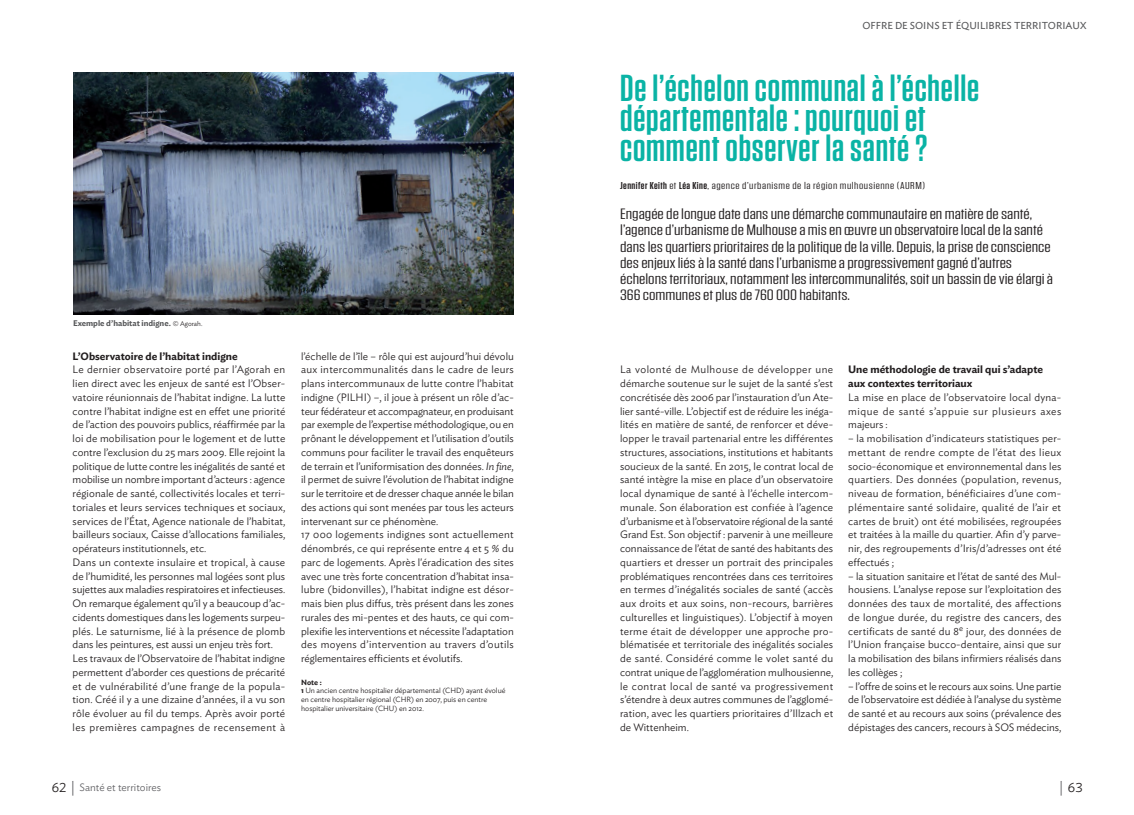
<style>
.page{position:relative;width:1134px;height:815px;background:#fff}
.page>*{position:absolute;margin:0;border:0;box-sizing:border-box;transform-origin:0 0}
._2019_TITRE{font:600 37.5px/30px "Tungsten Narrow";letter-spacing:.02em;color:#0ab3a5;scale:1.1 1}
._2019_Chapo{font:15px/16.2px "Tungsten";color:#231f20;scale:1.3 1}
.t1{font:300 13.12px "Ideal Sans";color:#231f20}
.Corps_de_texte{font:300 10.62px/13.8px "Ideal Sans";color:#231f20;text-align:justify}
._2019_Intertitre{font:600 10.62px/13.8px "Ideal Sans";color:#231f20}
.t2{font:300 10.62px "Ideal Sans";color:#636366}
._2019_Signature{font:10px "Tungsten";letter-spacing:.04em;color:#231f20;scale:1.3 1}
.t3{font:10px "Ideal Sans";color:#57585a}
._2019_Légende_graph{font:600 8.12px "Ideal Sans";color:#57585a}
._2019_NOTES{font:300 7.5px/8.8px "Ideal Sans";color:#231f20}
.t4{font:600 7.5px "Ideal Sans";color:#231f20}
.s1{font-weight:300;font-size:6.88px;color:#231f20}
.s2{font-style:italic}
.s3{font-weight:600}
.s4{font-size:13.12px;color:#231f20}
.s5{font-size:15px}
.s6{font-size:15px;color:#636366}
</style>
<div class="page">
<img style="left:73px;top:72px;width:441px;height:243px">
<p class="t3" style="left:862px;top:18px;width:226px">OFFRE DE SOINS ET ÉQUILIBRES TERRITORIAUX</p>
<p class="_2019_Légende_graph" style="left:73px;top:317px;width:131px">Exemple d’habitat indigne. <span class="s1">© Agorah.</span></p>
<p class="_2019_Intertitre" style="left:73px;top:348px;width:167px">L’Observatoire de l’habitat indigne</p>
<p class="Corps_de_texte" style="left:73px;top:362px;width:214px">Le dernier observatoire porté par l’Agorah en lien direct avec les enjeux de santé est l’Obser&shy;vatoire réunionnais de l’habitat indigne. La lutte contre l’habitat indigne est en effet une priorité de l’action des pouvoirs publics, réaffirmée par la loi de mobilisation pour le logement et de lutte contre l’exclusion du 25 mars 2009. Elle rejoint la politique de lutte contre les inégalités de santé et mobilise un nombre important d’acteurs : agence régionale de santé, collectivités locales et terri&shy;toriales et leurs services techniques et sociaux, services de l’État, Agence nationale de l’habitat, bailleurs sociaux, Caisse d’allocations familiales, opérateurs institutionnels, etc.</p>
<p class="Corps_de_texte" style="left:73px;top:554px;width:214px">Dans un contexte insulaire et tropical, à cause de l’humidité, les personnes mal logées sont plus sujettes aux maladies respiratoires et infectieuses.<br>On remarque également qu’il y a beaucoup d’ac&shy;cidents domestiques dans les logements surpeu&shy;plés. Le saturnisme, lié à la présence de plomb dans les peintures, est aussi un enjeu très fort.</p>
<p class="Corps_de_texte" style="left:73px;top:651px;width:214px">Les travaux de l’Observatoire de l’habitat indigne permettent d’aborder ces questions de précarité et de vulnérabilité d’une frange de la popula&shy;tion. Créé il y a une dizaine d’années, il a vu son rôle évoluer au fil du temps. Après avoir porté les premières campagnes de recensement à</p>
<p class="Corps_de_texte" style="left:301px;top:348px;width:214px">l’échelle de l’île – rôle qui est aujourd’hui dévolu aux intercommunalités dans le cadre de leurs plans intercommunaux de lutte contre l’habitat indigne (PILHI) –, il joue à présent un rôle d’ac&shy;teur fédérateur et accompagnateur, en produisant par exemple de l’expertise méthodologique, ou en prônant le développement et l’utilisation d’outils communs pour faciliter le travail des enquêteurs de terrain et l’uniformisation des données. <span class="s2">In fine</span>, il permet de suivre l’évolution de l’habitat indigne sur le territoire et de dresser chaque année le bilan des actions qui sont menées par tous les acteurs intervenant sur ce phénomène.</p>
<p class="Corps_de_texte" style="left:301px;top:527px;width:214px">17 000 logements indignes sont actuellement dénombrés, ce qui représente entre 4 et 5 % du parc de logements. Après l'éradication des sites avec une très forte concentration d’habitat insa&shy;lubre (bidonvilles), l’habitat indigne est désor&shy;mais bien plus diffus, très présent dans les zones rurales des mi-pentes et des hauts, ce qui com&shy;plexifie les interventions et nécessite l’adaptation des moyens d’intervention au travers d’outils réglementaires efficients et évolutifs.</p>
<p class="t4" style="left:301px;top:676px;width:22px">Note :</p>
<p class="_2019_NOTES" style="left:301px;top:686px;width:206px"><span class="s3">1</span> Un ancien centre hospitalier départemental (CHD) ayant évolué en centre hospitalier régional (CHR) en 2007, puis en centre hospitalier universitaire (CHU) en 2012.</p>
<p class="_2019_TITRE" style="left:620px;top:74px;width:328px">De l’échelon communal à l’échelle départementale : pourquoi et comment observer la santé ?</p>
<p class="_2019_Signature" style="left:620px;top:180px;width:236px"><span class="s3">Jennifer Keith</span> et <span class="s3">Léa Kine</span>, agence d’urbanisme de la région mulhousienne (AURM)</p>
<p class="_2019_Chapo" style="left:620px;top:206px;width:335px">Engagée de longue date dans une démarche communautaire en matière de santé, l’agence d’urbanisme de Mulhouse a mis en œuvre un observatoire local de la santé dans les quartiers prioritaires de la politique de la ville. Depuis, la prise de conscience des enjeux liés à la santé dans l’urbanisme a progressivement gagné d’autres échelons territoriaux, notamment les intercommunalités, soit un bassin de vie élargi à 366 communes et plus de 760 000 habitants.</p>
<p class="Corps_de_texte" style="left:620px;top:362px;width:215px">La volonté de Mulhouse de développer une démarche soutenue sur le sujet de la santé s’est concrétisée dès 2006 par l’instauration d’un Ate&shy;lier santé-ville. L’objectif est de réduire les inéga&shy;lités en matière de santé, de renforcer et déve&shy;lopper le travail partenarial entre les différentes structures, associations, institutions et habitants soucieux de la santé. En 2015, le contrat local de santé intègre la mise en place d’un observatoire local dynamique de santé à l’échelle intercom&shy;munale. Son élaboration est confiée à l’agence d’urbanisme et à l’observatoire régional de la santé Grand Est. Son objectif : parvenir à une meilleure connaissance de l’état de santé des habitants des quartiers et dresser un portrait des principales problématiques rencontrées dans ces territoires en termes d’inégalités sociales de santé (accès aux droits et aux soins, non-recours, barrières culturelles et linguistiques). L’objectif à moyen terme était de développer une approche pro&shy;blématisée et territoriale des inégalités sociales de santé. Considéré comme le volet santé du contrat unique de l’agglomération mulhousienne, le contrat local de santé va progressivement s’étendre à deux autres communes de l’agglomé&shy;ration, avec les quartiers prioritaires d’Illzach et de Wittenheim.</p>
<p class="_2019_Intertitre" style="left:848px;top:362px;width:196px">Une méthodologie de travail qui s’adapte aux contextes territoriaux</p>
<p class="Corps_de_texte" style="left:848px;top:389px;width:215px">La mise en place de l’observatoire local dyna&shy;mique de santé s’appuie sur plusieurs axes majeurs :</p>
<p class="Corps_de_texte" style="left:848px;top:431px;width:215px">– la mobilisation d’indicateurs statistiques per&shy;mettant de rendre compte de l’état des lieux socio-économique et environnemental dans les quartiers. Des données (population, revenus, niveau de formation, bénéficiaires d’une com&shy;plémentaire santé solidaire, qualité de l’air et cartes de bruit) ont été mobilisées, regroupées et traitées à la maille du quartier. Afin d’y parve&shy;nir, des regroupements d’Iris/d’adresses ont été effectués ;</p>
<p class="Corps_de_texte" style="left:848px;top:568px;width:215px">– la situation sanitaire et l’état de santé des Mul&shy;housiens. L’analyse repose sur l’exploitation des données des taux de mortalité, des affections de longue durée, du registre des cancers, des certificats de santé du 8<sup>e</sup> jour, des données de l’Union française bucco-dentaire, ainsi que sur la mobilisation des bilans infirmiers réalisés dans les collèges ;</p>
<p class="Corps_de_texte" style="left:848px;top:678px;width:215px">– l’offre de soins et le recours aux soins. Une partie de l’observatoire est dédiée à l’analyse du système de santé et au recours aux soins (prévalence des dépistages des cancers, recours à SOS médecins,</p>
<p class="t2" style="left:52px;top:779px;width:111px"><span class="s4">62</span> <span class="s5">|</span> Santé et territoires</p>
<p class="t1" style="left:1059px;top:777px;width:25px"><span class="s6">|</span> 63</p>
</div>
